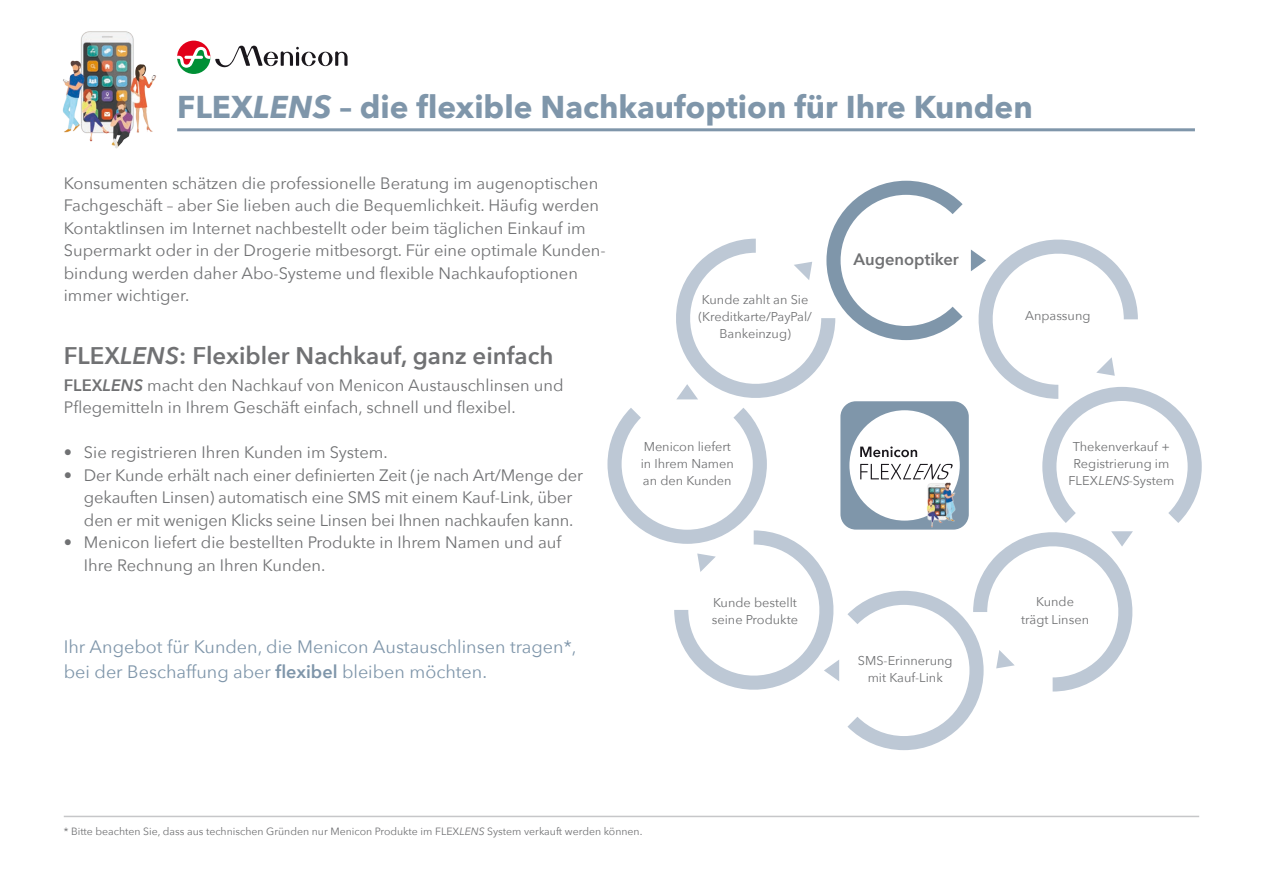
<style>
.page{position:relative;width:1263px;height:893px;background:#fff}
.page>*{position:absolute;margin:0;border:0;box-sizing:border-box;transform-origin:0 0}
.t1{font:700 31.5px "Avenir Next";color:#7f96aa}
.t2{font:600 24px "Avenir Next";color:#707173}
.t3{font:18px/25.5px "Avenir Next";color:#7f96aa}
.t4{font:16.5px/22.5px "Avenir Next";color:#707173}
.t5{font:600 16.5px "Avenir Next";color:#707173}
.t6{font:12.75px/17.2px "Avenir Next";color:#707173;text-align:center}
.t7{font:10.5px "Avenir Next";color:#707173}
.s1{font-style:italic}
.s2{font-weight:600}
.s3{font-weight:600;font-style:italic}
</style>
<div class="page">
<hr style="left:64px;top:816px;width:1135px;height:1px;background:#c6c7c9">
<svg style="left:607px;top:181px;width:595px;height:569px"></svg>
<svg style="left:177px;top:41px;width:170px;height:33px"></svg>
<img style="left:62px;top:31px;width:94px;height:117px">
<hr style="left:177px;top:128px;width:1018px;height:3px;background:#7f96aa">
<h1 class="t1" style="left:177px;top:79px;width:857px">FLEX<span class="s1">LENS</span> – die flexible Nachkaufoption für Ihre Kunden</h1>
<p class="t4" style="left:64px;top:171px;width:543px">Konsumenten schätzen die professionelle Beratung im augenoptischen Fach-geschäft – aber Sie lieben auch die Bequemlichkeit. Häufig werden Kontaktlinsen im Internet nachbestellt oder beim täglichen Einkauf im Supermarkt oder in der Drogerie mitbesorgt. Für eine optimale Kunden&shy;bindung werden daher Abo-Systeme und flexible Nachkaufoptionen immer wichtiger.</p>
<h2 class="t2" style="left:64px;top:335px;width:491px">FLEX<span class="s1">LENS</span>: Flexibler Nachkauf, ganz einfach</h2>
<p class="t4" style="left:64px;top:373px;width:501px"><span class="s2">FLEX</span><span class="s3">LENS</span> macht den Nachkauf von Menicon Austauschlinsen und<br>Pflegemitteln in Ihrem Geschäft einfach, schnell und flexibel.</p>
<p class="t4" style="left:64px;top:441px;width:325px">• Sie registrieren Ihren Kunden im System.</p>
<p class="t4" style="left:84px;top:463px;width:500px;text-indent:-20px">• Der Kunde erhält nach einer definierten Zeit (je nach Art/Menge der gekauften Linsen) automatisch eine SMS mit einem Kauf-Link, über den er mit wenigen Klicks seine Linsen bei Ihnen nachkaufen kann.</p>
<p class="t4" style="left:84px;top:531px;width:479px;text-indent:-20px">• Menicon liefert die bestellten Produkte in Ihrem Namen und auf<br>Ihre Rechnung an Ihren Kunden.</p>
<p class="t3" style="left:64px;top:633px;width:514px">Ihr Angebot für Kunden, die Menicon Austauschlinsen tragen*, bei der Beschaffung aber <span class="s2">flexibel</span> bleiben möchten.</p>
<p class="t6" style="left:698px;top:290px;width:115px">Kunde zahlt an Sie (Kreditkarte/PayPal/<br>Bankeinzug)</p>
<p class="t6" style="left:641px;top:437px;width:95px;text-align:left">Menicon liefert in Ihrem Namen an den Kunden</p>
<p class="t6" style="left:712px;top:593px;width:88px;text-align:left">Kunde bestellt seine Produkte</p>
<p class="t5" style="left:853px;top:245px;width:107px">Augenoptiker</p>
<p class="t6" style="left:858px;top:651px;width:96px">SMS-Erinnerung mit Kauf-Link</p>
<p class="t7" style="left:64px;top:823px;width:580px">* Bitte beachten Sie, dass aus technischen Gründen nur Menicon Produkte im FLEX<span class="s1">LENS</span> System verkauft werden können.</p>
<p class="t6" style="left:1025px;top:307px;width:67px">Anpassung</p>
<p class="t6" style="left:1068px;top:437px;width:107px">Thekenverkauf +<br>Registrierung im<br>FLEX<span class="s1">LENS</span>-System</p>
<p class="t6" style="left:1021px;top:593px;width:70px">Kunde trägt Linsen</p>
</div>
